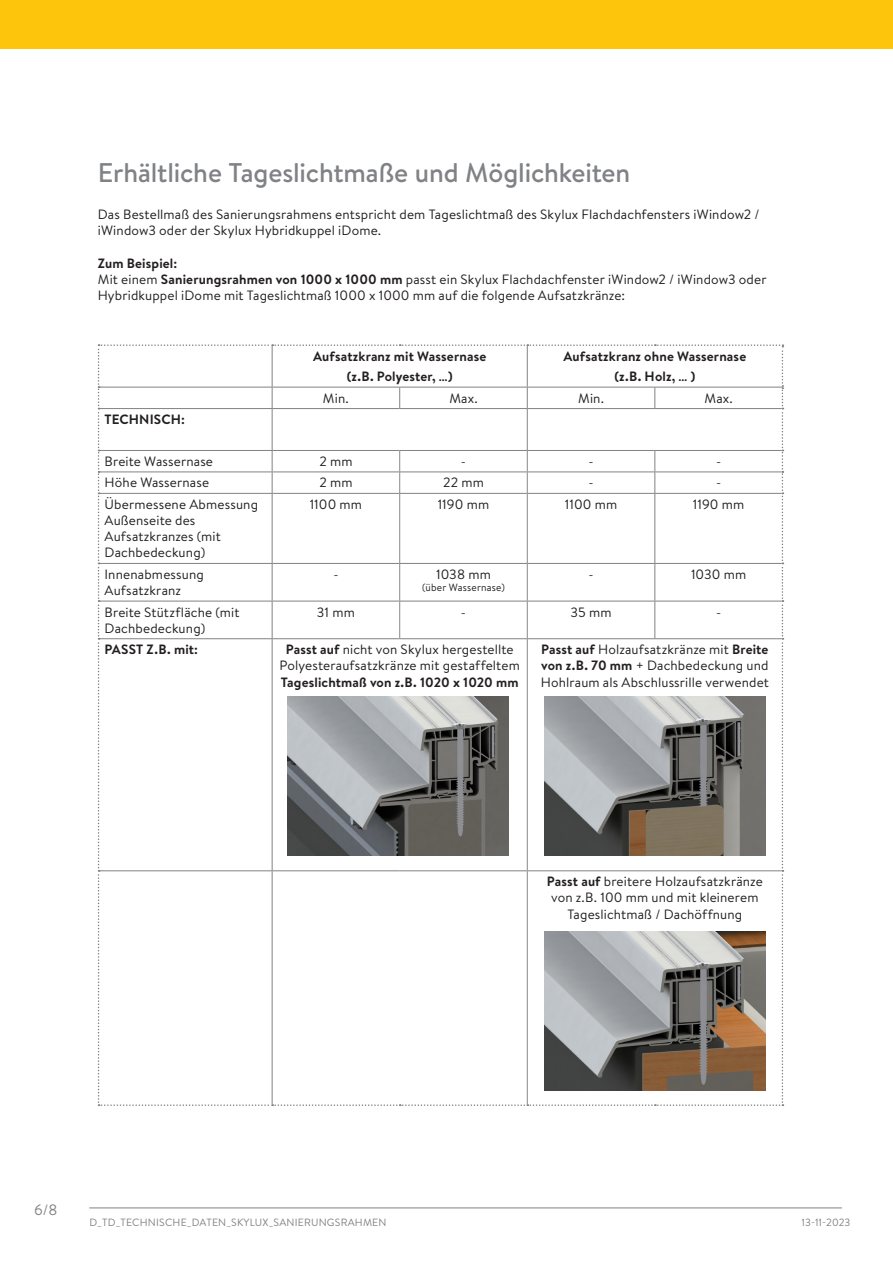
<style>
.page{position:relative;width:893px;height:1263px;background:#fff}
.page>*{position:absolute;margin:0;border:0;box-sizing:border-box;transform-origin:0 0}
.Titel_2{font:500 27px "Brandon Text";letter-spacing:-.005em;color:#808285}
.t1{font:15px "Brandon Text";color:#808285}
.tekst{font:13.5px/16.2px "Brandon Text";letter-spacing:.01em;color:#231f20}
.tekst_tabel_zonder_grijze_puntjes{font:700 13.5px "Brandon Text";letter-spacing:.01em;color:#231f20}
.tekst_tabel{font:13.5px "Brandon Text";letter-spacing:.01em;color:#231f20}
.tekst-2{font:700 13.5px "Brandon Text";letter-spacing:.01em;color:#231f20}
.t2{font:10.5px "Brandon Text";letter-spacing:.02em;color:#808285}
.tekst-3{font:10.5px "Brandon Text";letter-spacing:.02em;color:#231f20}
.s1{font-weight:700}
</style>
<div class="page">
<div style="left:0;top:0;width:893px;height:49px;background:#fec50d"></div>
<hr style="left:89px;top:1207px;width:753px;height:1px;background:#808285">
<svg style="left:98px;top:344px;width:685px;height:762px"></svg>
<img style="left:288px;top:697px;width:220px;height:158px">
<img style="left:544px;top:697px;width:221px;height:158px">
<img style="left:544px;top:931px;width:221px;height:159px">
<p class="Titel_2" style="left:98px;top:154px;width:534px">Erhältliche Tageslichtmaße und Möglichkeiten</p>
<p class="tekst" style="left:98px;top:206px;width:663px">Das Bestellmaß des Sanierungsrahmens entspricht dem Tageslichtmaß des Skylux Flachdachfensters iWindow2 / iWindow3 oder der Skylux Hybridkuppel iDome.</p>
<p class="tekst-2" style="left:98px;top:254px;width:81px">Zum Beispiel:</p>
<p class="tekst" style="left:98px;top:271px;width:670px">Mit einem <span class="s1">Sanierungsrahmen von 1000 x 1000 mm</span> passt ein Skylux Flachdachfenster iWindow2 / iWindow3 oder<br>Hybridkuppel iDome mit Tageslichtmaß 1000 x 1000 mm auf die folgende Aufsatzkränze:</p>
<p class="tekst_tabel_zonder_grijze_puntjes" style="left:313px;top:347px;width:175px">Aufsatzkranz mit Wassernase</p>
<p class="tekst_tabel_zonder_grijze_puntjes" style="left:347px;top:367px;width:107px">(z.B. Polyester, …)</p>
<p class="tekst_tabel_zonder_grijze_puntjes" style="left:563px;top:347px;width:184px">Aufsatzkranz ohne Wassernase</p>
<p class="tekst_tabel_zonder_grijze_puntjes" style="left:614px;top:367px;width:82px">(z.B. Holz, … )</p>
<p class="tekst_tabel" style="left:323px;top:389px;width:27px">Min.</p>
<p class="tekst_tabel" style="left:449px;top:389px;width:30px">Max.</p>
<p class="tekst_tabel" style="left:578px;top:389px;width:27px">Min.</p>
<p class="tekst_tabel" style="left:704px;top:389px;width:30px">Max.</p>
<p class="tekst_tabel_zonder_grijze_puntjes" style="left:105px;top:410px;width:82px">TECHNISCH:</p>
<p class="tekst_tabel" style="left:105px;top:452px;width:110px">Breite Wassernase</p>
<p class="tekst" style="left:319px;top:453px;width:35px">2 mm</p>
<p class="tekst" style="left:461px;top:453px;width:7px">-</p>
<p class="tekst" style="left:588px;top:453px;width:7px">-</p>
<p class="tekst" style="left:716px;top:453px;width:7px">-</p>
<p class="tekst" style="left:105px;top:474px;width:106px">Höhe Wassernase</p>
<p class="tekst" style="left:319px;top:474px;width:35px">2 mm</p>
<p class="tekst" style="left:443px;top:474px;width:42px">22 mm</p>
<p class="tekst" style="left:588px;top:474px;width:7px">-</p>
<p class="tekst" style="left:716px;top:474px;width:7px">-</p>
<p class="tekst" style="left:105px;top:496px;width:155px">Übermessene Abmessung<br>Außenseite des<br>Aufsatzkranzes (mit<br>Dachbedeckung)</p>
<p class="tekst" style="left:310px;top:496px;width:54px">1100 mm</p>
<p class="tekst" style="left:438px;top:496px;width:53px">1190 mm</p>
<p class="tekst" style="left:565px;top:496px;width:54px">1100 mm</p>
<p class="tekst" style="left:693px;top:496px;width:53px">1190 mm</p>
<p class="tekst" style="left:105px;top:566px;width:101px">Innenabmessung<br>Aufsatzkranz</p>
<p class="tekst" style="left:333px;top:566px;width:7px">-</p>
<p class="tekst" style="left:436px;top:566px;width:56px">1038 mm</p>
<p class="tekst" style="left:588px;top:566px;width:7px">-</p>
<p class="tekst" style="left:691px;top:566px;width:57px">1030 mm</p>
<p class="tekst-3" style="left:422px;top:581px;width:84px">(über Wassernase)</p>
<p class="tekst" style="left:105px;top:603px;width:136px">Breite Stützfläche (mit<br>Dachbedeckung)</p>
<p class="tekst" style="left:317px;top:603px;width:39px">31 mm</p>
<p class="tekst" style="left:461px;top:603px;width:7px">-</p>
<p class="tekst" style="left:571px;top:603px;width:43px">35 mm</p>
<p class="tekst" style="left:716px;top:603px;width:7px">-</p>
<p class="tekst-2" style="left:105px;top:640px;width:95px">PASST Z.B. mit:</p>
<p class="tekst" style="left:280px;top:641px;width:242px;text-align:center"><span class="s1">Passt auf</span> nicht von Skylux hergestellte<br>Polyesteraufsatzkränze mit gestaffeltem<br><span class="s1">Tageslichtmaß von z.B. 1020 x 1020 mm</span></p>
<p class="tekst" style="left:541px;top:641px;width:230px;text-align:justify"><span class="s1">Passt auf</span> Holzaufsatzkränze mit <span class="s1">Breite von z.B. 70 mm</span> + Dachbedeckung und Hohlraum als Abschlussrille verwendet</p>
<p class="tekst" style="left:547px;top:873px;width:217px;text-align:center"><span class="s1">Passt auf</span> breitere Holzaufsatzkränze von z.B. 100 mm und mit kleinerem<br>Tageslichtmaß / Dachöffnung</p>
<p class="t1" style="left:34px;top:1199px;width:25px">6/8</p>
<p class="t2" style="left:89px;top:1215px;width:299px">D_TD_TECHNISCHE_DATEN_SKYLUX_SANIERUNGSRAHMEN</p>
<p class="t2" style="left:802px;top:1215px;width:50px">13-11-2023</p>
</div>
